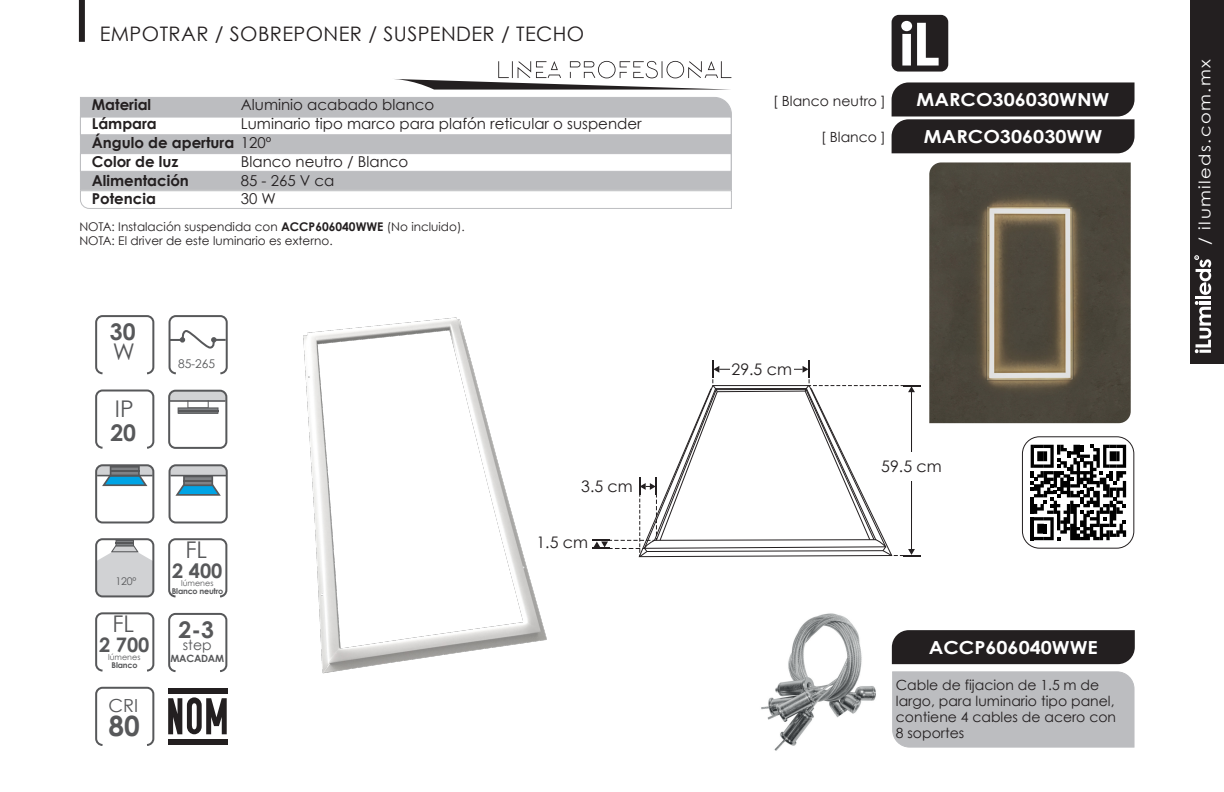
<style>
.page{position:relative;width:1224px;height:792px;background:#fff}
.page>*{position:absolute;margin:0;border:0;box-sizing:border-box;transform-origin:0 0}
.t1{font:700 28px "Century Gothic";color:#57585a}
.t2{font:700 23px "Century Gothic";color:#57585a}
.t3{font:23px "Century Gothic";color:#57585a}
.t4{font:20px "Century Gothic";letter-spacing:.02em;color:#231f20}
.t5{font:700 20px "Century Gothic";color:#57585a}
.t6{font:700 18px "Century Gothic";color:#fff;scale:1.1 1}
.t7{font:18px "Century Gothic";color:#57585a}
.t8{font:16px "Century Gothic";color:#231f20}
.t9{font:16px "Century Gothic";letter-spacing:.08em;color:#fff;scale:1.12 1}
.t10{font:15px "Century Gothic";color:#231f20}
.t11{font:700 15px "Century Gothic";color:#231f20}
.t12{font:14px/16px "Century Gothic";color:#231f20}
.t13{font:14px "Century Gothic";color:#57585a}
.t14{font:12px "Century Gothic";color:#231f20}
.t15{font:12px "Century Gothic";color:#57585a}
.t16{font:10.6px "Century Gothic";color:#57585a}
.t17{font:700 10px "Century Gothic";letter-spacing:-.025em;color:#57585a}
.t18{font:700 8px "Century Gothic";letter-spacing:-.025em;color:#57585a}
.t19{font:8px "Century Gothic";color:#57585a}
.s1{font-weight:400}
.s2{font-weight:700}
</style>
<div class="page">
<div style="left:1190px;top:0;width:34px;height:364px;background:#231f20"></div>
<hr style="left:1196px;top:296px;width:15px;height:3px;background:#fff">
<svg style="left:1195px;top:301px;width:16px;height:52px"></svg>
<svg style="left:1195px;top:255px;width:16px;height:40px"></svg>
<div style="left:168px;top:688px;width:59px;height:6px;background:#231f20"></div>
<div style="left:168px;top:739px;width:59px;height:5px;background:#231f20"></div>
<svg style="left:168px;top:697px;width:59px;height:37px"></svg>
<div style="left:95px;top:687px;width:59px;height:59px;border:2px solid #57585a;border-radius:6px"></div>
<svg style="left:98px;top:541px;width:55px;height:55px"></svg>
<div style="left:95px;top:538px;width:59px;height:59px;border:2px solid #57585a;border-radius:6px"></div>
<svg style="left:171px;top:393px;width:53px;height:21px"></svg>
<hr style="left:178px;top:410px;width:41px;height:1px;background:#57585a">
<div style="left:168px;top:390px;width:59px;height:59px;border:2px solid #57585a;border-radius:6px"></div>
<div style="left:95px;top:315px;width:59px;height:59px;border:2px solid #57585a;border-radius:6px"></div>
<div style="left:95px;top:390px;width:59px;height:59px;border:2px solid #57585a;border-radius:6px"></div>
<div style="left:169px;top:315px;width:59px;height:59px;border:2px solid #57585a;border-radius:6px"></div>
<svg style="left:168px;top:329px;width:56px;height:21px"></svg>
<div style="left:168px;top:538px;width:59px;height:59px;border:2px solid #57585a;border-radius:6px"></div>
<div style="left:95px;top:612px;width:59px;height:60px;border:2px solid #57585a;border-radius:6px"></div>
<div style="left:168px;top:613px;width:59px;height:59px;border:2px solid #57585a;border-radius:6px"></div>
<svg style="left:98px;top:467px;width:53px;height:19px"></svg>
<hr style="left:110px;top:470px;width:30px;height:2px;background:#57585a">
<div style="left:95px;top:464px;width:59px;height:59px;border:2px solid #57585a;border-radius:6px"></div>
<hr style="left:97px;top:475px;width:56px;height:1px;background:#57585a">
<svg style="left:172px;top:467px;width:52px;height:29px"></svg>
<hr style="left:183px;top:480px;width:30px;height:2px;background:#57585a">
<div style="left:169px;top:464px;width:59px;height:59px;border:2px solid #57585a;border-radius:6px"></div>
<hr style="left:171px;top:475px;width:55px;height:1px;background:#57585a">
<svg style="left:592px;top:361px;width:328px;height:196px"></svg>
<img style="left:224px;top:316px;width:323px;height:358px">
<img style="left:761px;top:613px;width:115px;height:138px">
<img style="left:929px;top:162px;width:202px;height:261px">
<svg style="left:892px;top:82px;width:243px;height:71px;background:#302c2d"></svg>
<svg style="left:80px;top:191px;width:652px;height:18px"></svg>
<div style="left:80px;top:97px;width:652px;height:94px;background:#bcbdc0"></div>
<div style="left:80px;top:117px;width:652px;height:18px;background:#fff;border:1px solid #bcbdc0"></div>
<div style="left:80px;top:153px;width:652px;height:19px;background:#fff;border:1px solid #bcbdc0"></div>
<svg style="left:394px;top:61px;width:337px;height:29px"></svg>
<div style="left:892px;top:630px;width:243px;height:34px;background:#231f20"></div>
<div style="left:892px;top:671px;width:243px;height:77px;background:#bcbdc0"></div>
<div style="left:79px;top:0;width:6px;height:42px;background:#231f20"></div>
<div style="left:892px;top:15px;width:56px;height:57px;background:#231f20;border-radius:7px"></div>
<svg style="left:901px;top:21px;width:38px;height:45px"></svg>
<div style="left:1022px;top:436px;width:112px;height:113px;border:1px solid #231f20;border-radius:17px"></div>
<svg style="left:1031px;top:445px;width:95px;height:95px"></svg>
<p class="t4" style="left:100px;top:21px;width:486px">EMPOTRAR / SOBREPONER / SUSPENDER / TECHO</p>
<p class="t11" style="left:92px;top:96px;width:61px">Material</p>
<p class="t11" style="left:92px;top:114px;width:67px">Lámpara</p>
<p class="t11" style="left:92px;top:133px;width:181px">Ángulo de apertura <span class="s1">120º</span></p>
<p class="t11" style="left:92px;top:152px;width:88px">Color de luz</p>
<p class="t11" style="left:92px;top:171px;width:99px">Alimentación</p>
<p class="t11" style="left:92px;top:190px;width:66px">Potencia</p>
<p class="t10" style="left:241px;top:96px;width:195px">Aluminio acabado blanco</p>
<p class="t10" style="left:241px;top:115px;width:402px">Luminario tipo marco para plafón reticular o suspender</p>
<p class="t10" style="left:241px;top:152px;width:169px">Blanco neutro / Blanco</p>
<p class="t10" style="left:241px;top:171px;width:95px">85 - 265 V ca</p>
<p class="t10" style="left:241px;top:190px;width:37px">30 W</p>
<p class="t14" style="left:79px;top:219px;width:387px">NOTA: Instalación suspendida con <span class="s2">ACCP606040WWE</span> (No incluido).</p>
<p class="t14" style="left:79px;top:233px;width:255px">NOTA: El driver de este luminario es externo.</p>
<p class="t2" style="left:110px;top:318px;width:27px">30</p>
<p class="t3" style="left:113px;top:338px;width:24px">W</p>
<p class="t3" style="left:115px;top:394px;width:20px">IP</p>
<p class="t2" style="left:110px;top:418px;width:27px">20</p>
<p class="t15" style="left:178px;top:357px;width:39px">85-265</p>
<p class="t16" style="left:116px;top:575px;width:22px">120º</p>
<p class="t3" style="left:112px;top:609px;width:23px">FL</p>
<p class="t5" style="left:99px;top:632px;width:52px">2 700</p>
<p class="t19" style="left:108px;top:652px;width:34px">lúmenes</p>
<p class="t18" style="left:112px;top:660px;width:27px">Blanco</p>
<p class="t7" style="left:108px;top:694px;width:31px">CRI</p>
<p class="t1" style="left:109px;top:708px;width:33px">80</p>
<p class="t3" style="left:185px;top:535px;width:23px">FL</p>
<p class="t5" style="left:172px;top:558px;width:52px">2 400</p>
<p class="t19" style="left:181px;top:578px;width:34px">lúmenes</p>
<p class="t18" style="left:172px;top:586px;width:53px">Blanco neutro</p>
<p class="t2" style="left:179px;top:615px;width:37px">2-3</p>
<p class="t13" style="left:183px;top:636px;width:30px">step</p>
<p class="t17" style="left:171px;top:652px;width:55px">MACADAM</p>
<p class="t8" style="left:581px;top:477px;width:53px">3.5 cm</p>
<p class="t8" style="left:536px;top:533px;width:53px">1.5 cm</p>
<p class="t12" style="left:773px;top:92px;width:114px">[ Blanco neutro ]</p>
<p class="t12" style="left:821px;top:129px;width:66px">[ Blanco ]</p>
<p class="t6" style="left:917px;top:88px;width:177px">MARCO306030WNW</p>
<p class="t6" style="left:924px;top:125px;width:163px">MARCO306030WW</p>
<p class="t8" style="left:732px;top:360px;width:62px">29.5 cm</p>
<p class="t8" style="left:881px;top:457px;width:62px">59.5 cm</p>
<p class="t6" style="left:929px;top:636px;width:155px">ACCP606040WWE</p>
<p class="t12" style="left:896px;top:677px;width:222px">Cable de fijacion de 1.5 m de largo, para luminario tipo panel, contiene 4 cables de acero con<br>8 soportes</p>
<p class="t9" style="left:1195px;top:245px;width:167px;rotate:-90deg">/ ilumileds.com.mx</p>
</div>
